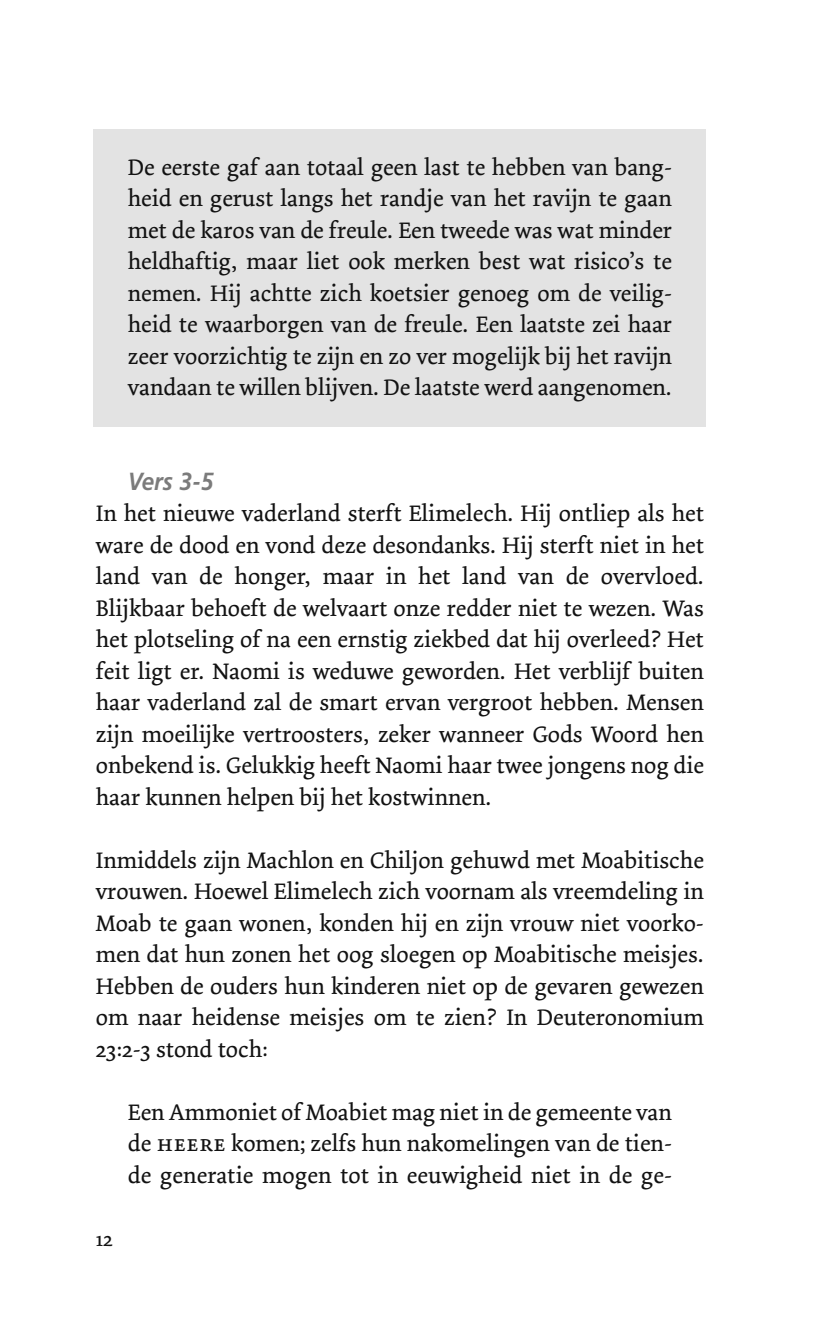
<style>
.page{position:relative;width:827px;height:1338px;background:#fff}
.page>*{position:absolute;margin:0;border:0;box-sizing:border-box;transform-origin:0 0}
.t1{font:italic 700 24.75px "Frutiger";color:#7b7b7b;scale:.9 1}
.t2{font:23.62px/31.5px "Dolly";color:#121212;text-align:justify}
.t3{font:21.38px "Dolly";color:#121212}
.s1{font-family:"Dolly Small Caps"}
</style>
<div class="page">
<div style="left:94px;top:129px;width:612px;height:297px;background:#e3e3e3"></div>
<p class="t2" style="left:128px;top:153px;width:546px">De eerste gaf aan totaal geen last te hebben van bang&shy;heid en gerust langs het randje van het ravijn te gaan met de karos van de freule. Een tweede was wat minder heldhaftig, maar liet ook merken best wat risico’s te nemen. Hij achtte zich koetsier genoeg om de veilig&shy;heid te waarborgen van de freule. Een laatste zei haar zeer voorzichtig te zijn en zo ver mogelijk bij het ravijn vandaan te willen blijven. De laatste werd aangenomen.</p>
<p class="t1" style="left:128px;top:471px;width:96px">Vers 3-5</p>
<p class="t2" style="left:96px;top:500px;width:609px">In het nieuwe vaderland sterft Elimelech. Hij ontliep als het ware de dood en vond deze desondanks. Hij sterft niet in het land van de honger, maar in het land van de overvloed.<br>Blijkbaar behoeft de welvaart onze redder niet te wezen. Was het plotseling of na een ernstig ziekbed dat hij overleed? Het feit ligt er. Naomi is weduwe geworden. Het verblijf buiten haar vaderland zal de smart ervan vergroot hebben. Mensen zijn moeilijke vertroosters, zeker wanneer Gods Woord hen onbekend is. Gelukkig heeft Naomi haar twee jongens nog die haar kunnen helpen bij het kostwinnen.</p>
<p class="t2" style="left:96px;top:846px;width:609px">Inmiddels zijn Machlon en Chiljon gehuwd met Moabitische vrouwen. Hoewel Elimelech zich voornam als vreemdeling in Moab te gaan wonen, konden hij en zijn vrouw niet voorko&shy;men dat hun zonen het oog sloegen op Moabitische meisjes.<br>Hebben de ouders hun kinderen niet op de gevaren gewezen om naar heidense meisjes om te zien? In Deuteronomium 23:2-3 stond toch:</p>
<p class="t2" style="left:128px;top:1098px;width:546px">Een Ammoniet of Moabiet mag niet in de gemeente van de <span class="s1">heere</span> komen; zelfs hun nakomelingen van de tien&shy;de generatie mogen tot in eeuwigheid niet in de ge-</p>
<p class="t3" style="left:96px;top:1229px;width:18px">12</p>
</div>
